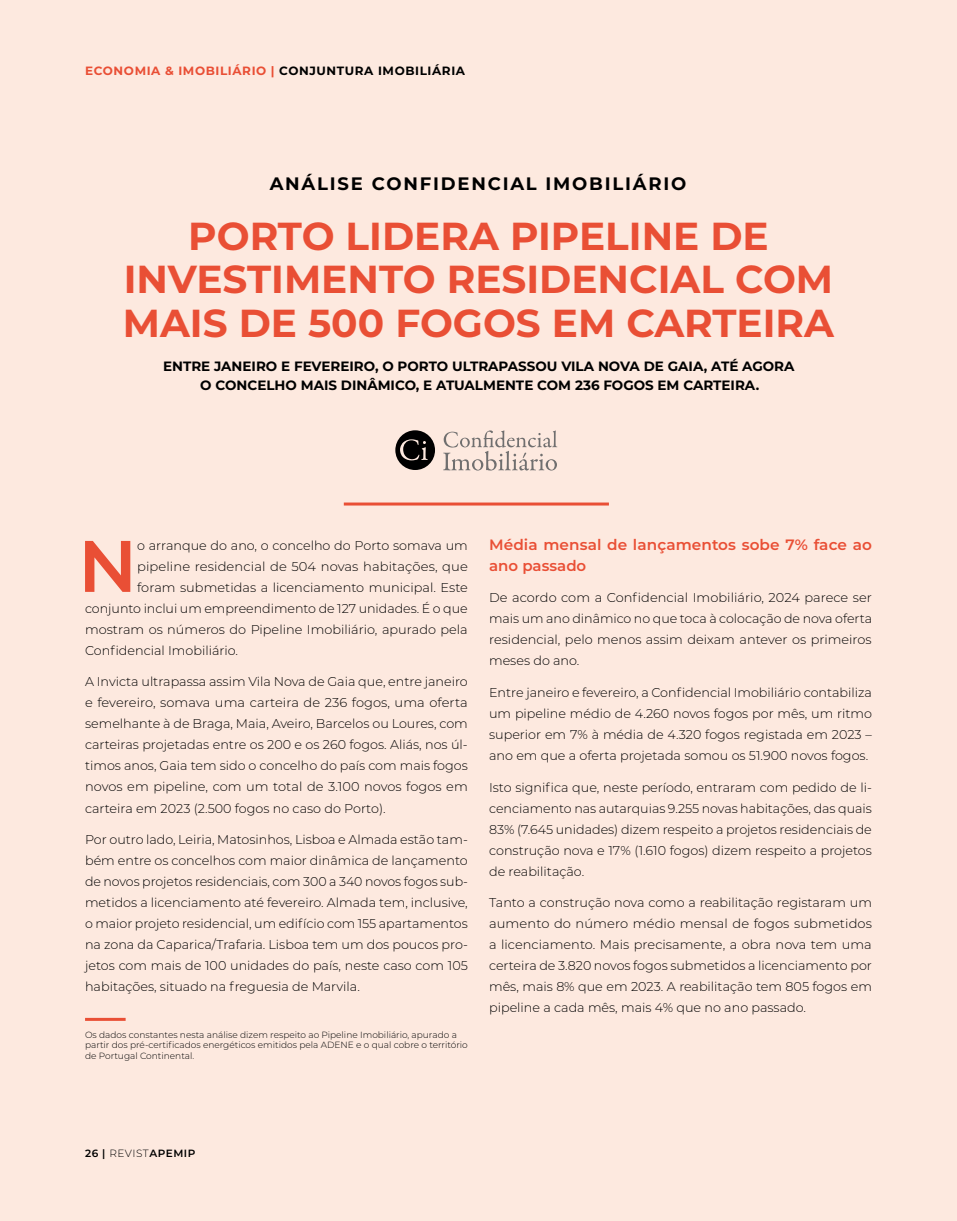
<style>
.page{position:relative;width:957px;height:1221px;background:#fff}
.page>*{position:absolute;margin:0;border:0;box-sizing:border-box;transform-origin:0 0}
.t1{font:600 72.75px "Montserrat";color:#e94f35}
.t2{font:700 39px/43.5px "Montserrat";color:#e94f35;text-align:center}
.t3{font:700 18px "Montserrat";letter-spacing:.1em;color:#000}
.t4{font:600 15px/21px "Montserrat";letter-spacing:.005em;color:#e94f35}
.t5{font:700 13.5px/19.5px "Montserrat";color:#000;text-align:center}
.t6{font:300 12.75px/21px "Montserrat";color:#000;text-align:justify}
.t7{font:700 12px "Montserrat";letter-spacing:.05em;color:#e94f35}
.t8{font:600 10.5px "Montserrat";letter-spacing:.05em;color:#000}
.t9{font:300 9px/10.8px "Montserrat";color:#000}
.s1{color:#000}
.s2{font-weight:300}
</style>
<div class="page">
<div style="left:0;top:0;width:957px;height:1220px;background:#fde9df"></div>
<hr style="left:344px;top:502px;width:265px;height:3px;background:#e94f35">
<svg style="left:443px;top:430px;width:114px;height:40px"></svg>
<svg style="left:395px;top:430px;width:40px;height:40px"></svg>
<hr style="left:85px;top:1017px;width:41px;height:3px;background:#e94f35">
<p class="t7" style="left:85px;top:62px;width:381px">ECONOMIA &amp; IMOBILIÁRIO | <span class="s1">CONJUNTURA IMOBILIÁRIA</span></p>
<h3 class="t3" style="left:270px;top:171px;width:418px">ANÁLISE CONFIDENCIAL IMOBILIÁRIO</h3>
<h2 class="t2" style="left:123px;top:212px;width:713px">PORTO LIDERA PIPELINE DE<br>INVESTIMENTO RESIDENCIAL COM<br>MAIS DE 500 FOGOS EM CARTEIRA</h2>
<p class="t5" style="left:163px;top:356px;width:633px">ENTRE JANEIRO E FEVEREIRO, O PORTO ULTRAPASSOU VILA NOVA DE GAIA, ATÉ AGORA<br>O CONCELHO MAIS DINÂMICO, E ATUALMENTE COM 236 FOGOS EM CARTEIRA.</p>
<h1 class="t1" style="left:78px;top:514px;width:60px">N</h1>
<p class="t6" style="left:137px;top:534px;width:332px">o arranque do ano, o concelho do Porto somava um</p>
<p class="t6" style="left:137px;top:555px;width:332px">pipeline residencial de 504 novas habitações, que</p>
<p class="t6" style="left:137px;top:576px;width:332px">foram submetidas a licenciamento municipal. Este</p>
<p class="t6" style="left:85px;top:597px;width:384px">conjunto inclui um empreendimento de 127 unidades. É o que</p>
<p class="t6" style="left:85px;top:618px;width:384px">mostram os números do Pipeline Imobiliário, apurado pela</p>
<p class="t6" style="left:85px;top:639px;width:154px">Confidencial Imobiliário.</p>
<p class="t6" style="left:85px;top:671px;width:384px">A Invicta ultrapassa assim Vila Nova de Gaia que, entre janeiro e fevereiro, somava uma carteira de 236 fogos, uma oferta semelhante à de Braga, Maia, Aveiro, Barcelos ou Loures, com carteiras projetadas entre os 200 e os 260 fogos. Aliás, nos úl&shy;timos anos, Gaia tem sido o concelho do país com mais fogos novos em pipeline, com um total de 3.100 novos fogos em carteira em 2023 (2.500 fogos no caso do Porto).</p>
<p class="t6" style="left:85px;top:828px;width:384px">Por outro lado, Leiria, Matosinhos, Lisboa e Almada estão tam&shy;bém entre os concelhos com maior dinâmica de lançamento de novos projetos residenciais, com 300 a 340 novos fogos sub&shy;metidos a licenciamento até fevereiro. Almada tem, inclusive, o maior projeto residencial, um edifício com 155 apartamentos na zona da Caparica/Trafaria. Lisboa tem um dos poucos pro&shy;jetos com mais de 100 unidades do país, neste caso com 105 habitações, situado na freguesia de Marvila.</p>
<p class="t9" style="left:85px;top:1028px;width:384px">Os dados constantes nesta análise dizem respeito ao Pipeline Imobiliário, apurado a partir dos pré-certificados energéticos emitidos pela ADENE e o qual cobre o território de Portugal Continental.</p>
<p class="t4" style="left:489px;top:533px;width:384px">Média mensal de lançamentos sobe 7% face ao ano passado</p>
<p class="t6" style="left:489px;top:587px;width:384px">De acordo com a Confidencial Imobiliário, 2024 parece ser mais um ano dinâmico no que toca à colocação de nova oferta residencial, pelo menos assim deixam antever os primeiros meses do ano.</p>
<p class="t6" style="left:489px;top:681px;width:384px">Entre janeiro e fevereiro, a Confidencial Imobiliário contabiliza um pipeline médio de 4.260 novos fogos por mês, um ritmo superior em 7% à média de 4.320 fogos registada em 2023 – ano em que a oferta projetada somou os 51.900 novos fogos.</p>
<p class="t6" style="left:489px;top:776px;width:384px">Isto significa que, neste período, entraram com pedido de li&shy;cenciamento nas autarquias 9.255 novas habitações, das quais 83% (7.645 unidades) dizem respeito a projetos residenciais de construção nova e 17% (1.610 fogos) dizem respeito a projetos de reabilitação.</p>
<p class="t6" style="left:489px;top:891px;width:384px">Tanto a construção nova como a reabilitação registaram um aumento do número médio mensal de fogos submetidos a licenciamento. Mais precisamente, a obra nova tem uma certeira de 3.820 novos fogos submetidos a licenciamento por mês, mais 8% que em 2023. A reabilitação tem 805 fogos em pipeline a cada mês, mais 4% que no ano passado.</p>
<p class="t8" style="left:85px;top:1145px;width:112px">26 | <span class="s2">REVIST</span>APEMIP</p>
</div>
